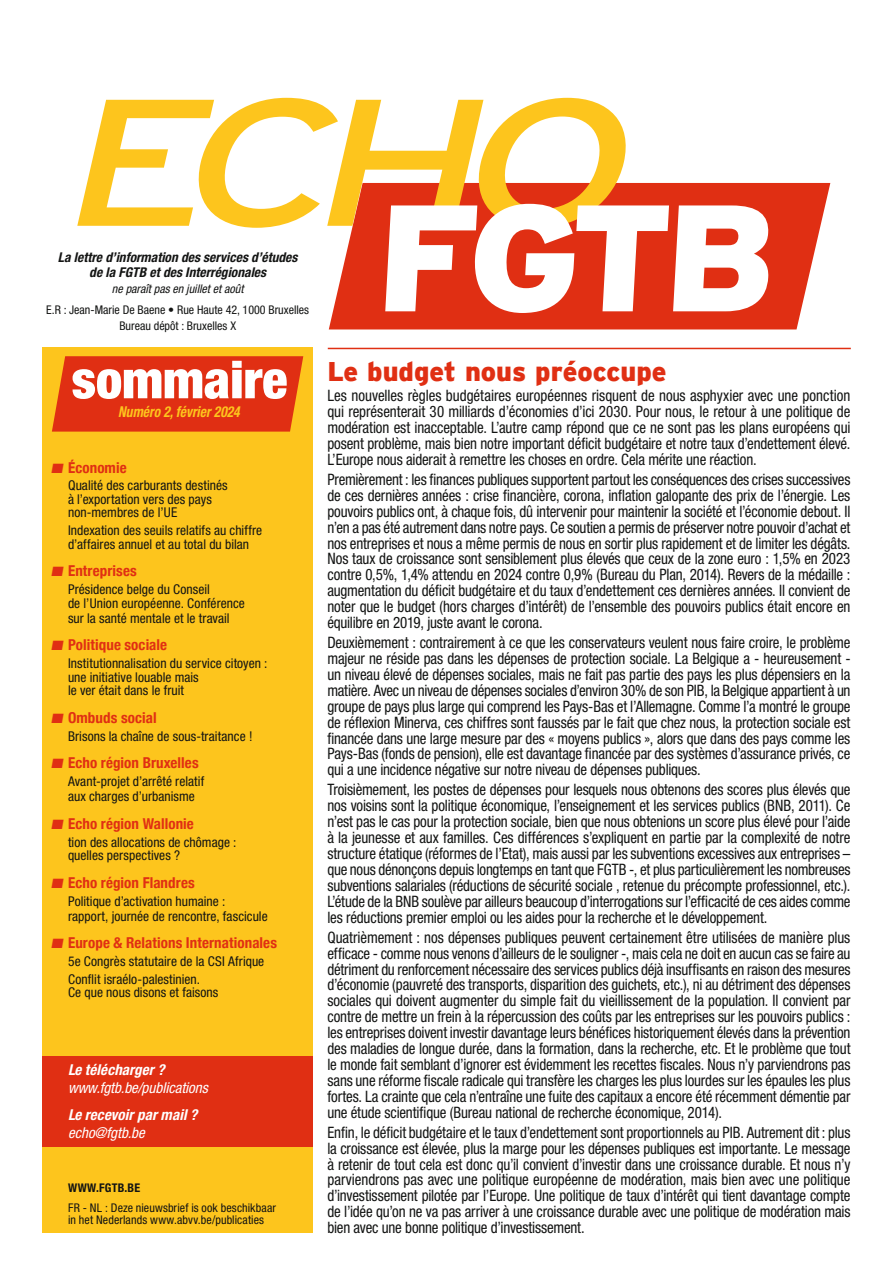
<style>
.page{position:relative;width:893px;height:1263px;background:#fff}
.page>*{position:absolute;margin:0;border:0;box-sizing:border-box;transform-origin:0 0}
.t1{font:900 condensed 52.5px "Helvetica Neue LT Std";color:#fff}
.t2{font:900 27px "Interstate";color:#e02f13}
.t3{font:condensed 15.75px/15.9px "Helvetica Neue LT Std";letter-spacing:-.01em;color:#131413;text-align:justify;scale:.95 1}
.t4{font:700 condensed 15px "Helvetica Neue";letter-spacing:.005em;color:#e02f13}
.t5{font:italic condensed 15px "Helvetica Neue LT Std";color:#fff}
.t6{font:italic 700 condensed 15px "Helvetica Neue LT Std";letter-spacing:.005em;color:#fff}
.t7{font:italic 700 condensed 15px "Helvetica Neue LT Std";color:#fdc51d;scale:.9 1}
.t8{font:condensed 13.5px/13.5px "Helvetica Neue LT Std";letter-spacing:.005em;color:#131413}
.t9{font:italic 700 condensed 13.5px/15px "Helvetica Neue LT Std";color:#131413;text-align:center}
.t10{font:condensed 12px/12.8px "Helvetica Neue LT Std";color:#131413}
.t11{font:italic condensed 12px "Helvetica Neue LT Std";color:#131413}
.t12{font:700 condensed 12px "Helvetica Neue LT Std";letter-spacing:.02em;color:#131413}
</style>
<div class="page">
<div style="left:43px;top:348px;width:270px;height:885px;background:#fdc51d"></div>
<svg style="left:52px;top:356px;width:251px;height:76px;background:#e13713"></svg>
<div style="left:43px;top:1056px;width:270px;height:90px;background:#e02f13"></div>
<hr style="left:328px;top:348px;width:523px;height:1px;background:#e02f13">
<svg style="left:329px;top:183px;width:501px;height:146px;background:#e44e37"></svg>
<svg style="left:77px;top:98px;width:692px;height:215px"></svg>
<p class="t9" style="left:58px;top:250px;width:241px">La lettre d’information des services d’études de la FGTB et des Interrégionales</p>
<p class="t11" style="left:112px;top:282px;width:133px">ne paraît pas en juillet et août</p>
<p class="t10" style="left:46px;top:301px;width:264px;line-height:16.2px;text-align:center">E.R : Jean-Marie De Baene • Rue Haute 42, 1000 Bruxelles<br>Bureau dépôt : Bruxelles X</p>
<h1 class="t1" style="left:72px;top:347px;width:217px">sommaire</h1>
<p class="t7" style="left:118px;top:403px;width:137px">Numéro 2, février 2024</p>
<p class="t4" style="left:51px;top:455px;width:77px">■ Économie</p>
<p class="t8" style="left:68px;top:479px;width:161px">Qualité des carburants destinés à l’exportation vers des pays non-membres de l’UE</p>
<p class="t8" style="left:68px;top:523px;width:196px">Indexation des seuils relatifs au chiffre d’affaires annuel et au total du bilan</p>
<p class="t4" style="left:51px;top:558px;width:87px">■ Entreprises</p>
<p class="t8" style="left:68px;top:582px;width:178px">Présidence belge du Conseil<br>de l’Union européenne. Conférence</p>
<p class="t8" style="left:68px;top:611px;width:163px">sur la santé mentale et le travail</p>
<p class="t4" style="left:51px;top:632px;width:118px">■ Politique sociale</p>
<p class="t8" style="left:68px;top:656px;width:201px">Institutionnalisation du service citoyen : une initiative louable mais<br>le ver était dans le fruit</p>
<p class="t4" style="left:51px;top:705px;width:107px">■ Ombuds social</p>
<p class="t8" style="left:68px;top:729px;width:186px">Brisons la chaîne de sous-traitance !</p>
<p class="t4" style="left:51px;top:750px;width:149px">■ Echo région Bruxelles</p>
<p class="t8" style="left:68px;top:774px;width:138px;line-height:15px">Avant-projet d’arrêté relatif aux charges d’urbanisme</p>
<p class="t4" style="left:51px;top:811px;width:144px">■ Echo région Wallonie</p>
<p class="t8" style="left:68px;top:835px;width:170px">tion des allocations de chômage : quelles perspectives ?</p>
<p class="t4" style="left:51px;top:870px;width:145px">■ Echo région Flandres</p>
<p class="t8" style="left:68px;top:893px;width:201px;line-height:15px">Politique d’activation humaine : rapport, journée de rencontre, fascicule</p>
<p class="t4" style="left:51px;top:930px;width:227px">■ Europe &amp; Relations Internationales</p>
<p class="t8" style="left:68px;top:952px;width:198px;line-height:17.7px">5e Congrès statutaire de la CSI Afrique<br>Conflit israélo-palestinien.</p>
<p class="t8" style="left:68px;top:986px;width:152px">Ce que nous disons et faisons</p>
<p class="t6" style="left:68px;top:1061px;width:98px">Le télécharger ?</p>
<p class="t5" style="left:68px;top:1079px;width:141px">www.fgtb.be/publications</p>
<p class="t6" style="left:68px;top:1105px;width:131px">Le recevoir par mail ?</p>
<p class="t5" style="left:68px;top:1124px;width:78px">echo@fgtb.be</p>
<p class="t12" style="left:68px;top:1181px;width:74px">WWW.FGTB.BE</p>
<p class="t10" style="left:68px;top:1201px;width:210px">FR - NL : Deze nieuwsbrief is ook beschikbaar in het Nederlands www.abvv.be/publicaties</p>
<h2 class="t2" style="left:327px;top:356px;width:341px">Le budget nous préoccupe</h2>
<p class="t3" style="left:327px;top:388px;width:552px">Les nouvelles règles budgétaires européennes risquent de nous asphyxier avec une ponction qui représenterait 30 milliards d’économies d’ici 2030. Pour nous, le retour à une politique de modération est inacceptable. L’autre camp répond que ce ne sont pas les plans européens qui posent problème, mais bien notre important déficit budgétaire et notre taux d’endettement élevé.<br>L’Europe nous aiderait à remettre les choses en ordre. Cela mérite une réaction.</p>
<p class="t3" style="left:327px;top:471px;width:552px">Premièrement : les finances publiques supportent partout les conséquences des crises successives de ces dernières années : crise financière, corona, inflation galopante des prix de l’énergie. Les pouvoirs publics ont, à chaque fois, dû intervenir pour maintenir la société et l’économie debout. Il n’en a pas été autrement dans notre pays. Ce soutien a permis de préserver notre pouvoir d’achat et nos entreprises et nous a même permis de nous en sortir plus rapidement et de limiter les dégâts.<br>Nos taux de croissance sont sensiblement plus élevés que ceux de la zone euro : 1,5% en 2023 contre 0,5%, 1,4% attendu en 2024 contre 0,9% (Bureau du Plan, 2014). Revers de la médaille : augmentation du déficit budgétaire et du taux d’endettement ces dernières années. Il convient de noter que le budget (hors charges d’intérêt) de l’ensemble des pouvoirs publics était encore en équilibre en 2019, juste avant le corona.</p>
<p class="t3" style="left:327px;top:634px;width:552px">Deuxièmement : contrairement à ce que les conservateurs veulent nous faire croire, le problème majeur ne réside pas dans les dépenses de protection sociale. La Belgique a - heureusement - un niveau élevé de dépenses sociales, mais ne fait pas partie des pays les plus dépensiers en la matière. Avec un niveau de dépenses sociales d’environ 30% de son PIB, la Belgique appartient à un groupe de pays plus large qui comprend les Pays-Bas et l’Allemagne. Comme l’a montré le groupe de réflexion Minerva, ces chiffres sont faussés par le fait que chez nous, la protection sociale est financée dans une large mesure par des « moyens publics », alors que dans des pays comme les Pays-Bas (fonds de pension), elle est davantage financée par des systèmes d’assurance privés, ce qui a une incidence négative sur notre niveau de dépenses publiques.</p>
<p class="t3" style="left:327px;top:782px;width:552px">Troisièmement, les postes de dépenses pour lesquels nous obtenons des scores plus élevés que nos voisins sont la politique économique, l’enseignement et les services publics (BNB, 2011). Ce n’est pas le cas pour la protection sociale, bien que nous obtenions un score plus élevé pour l’aide à la jeunesse et aux familles. Ces différences s’expliquent en partie par la complexité de notre structure étatique (réformes de l’Etat), mais aussi par les subventions excessives aux entreprises – que nous dénonçons depuis longtemps en tant que FGTB -, et plus particulièrement les nombreuses subventions salariales (réductions de sécurité sociale , retenue du précompte professionnel, etc.).<br>L’étude de la BNB soulève par ailleurs beaucoup d’interrogations sur l’efficacité de ces aides comme les réductions premier emploi ou les aides pour la recherche et le développement.</p>
<p class="t3" style="left:327px;top:929px;width:552px">Quatrièmement : nos dépenses publiques peuvent certainement être utilisées de manière plus efficace - comme nous venons d’ailleurs de le souligner -, mais cela ne doit en aucun cas se faire au détriment du renforcement nécessaire des services publics déjà insuffisants en raison des mesures d’économie (pauvreté des transports, disparition des guichets, etc.), ni au détriment des dépenses sociales qui doivent augmenter du simple fait du vieillissement de la population. Il convient par contre de mettre un frein à la répercussion des coûts par les entreprises sur les pouvoirs publics : les entreprises doivent investir davantage leurs bénéfices historiquement élevés dans la prévention des maladies de longue durée, dans la formation, dans la recherche, etc. Et le problème que tout le monde fait semblant d’ignorer est évidemment les recettes fiscales. Nous n’y parviendrons pas sans une réforme fiscale radicale qui transfère les charges les plus lourdes sur les épaules les plus fortes. La crainte que cela n’entraîne une fuite des capitaux a encore été récemment démentie par une étude scientifique (Bureau national de recherche économique, 2014).</p>
<p class="t3" style="left:327px;top:1124px;width:552px">Enfin, le déficit budgétaire et le taux d’endettement sont proportionnels au PIB. Autrement dit : plus la croissance est élevée, plus la marge pour les dépenses publiques est importante. Le message à retenir de tout cela est donc qu’il convient d’investir dans une croissance durable. Et nous n’y parviendrons pas avec une politique européenne de modération, mais bien avec une politique d’investissement pilotée par l’Europe. Une politique de taux d’intérêt qui tient davantage compte de l’idée qu’on ne va pas arriver à une croissance durable avec une politique de modération mais bien avec une bonne politique d’investissement.</p>
</div>
